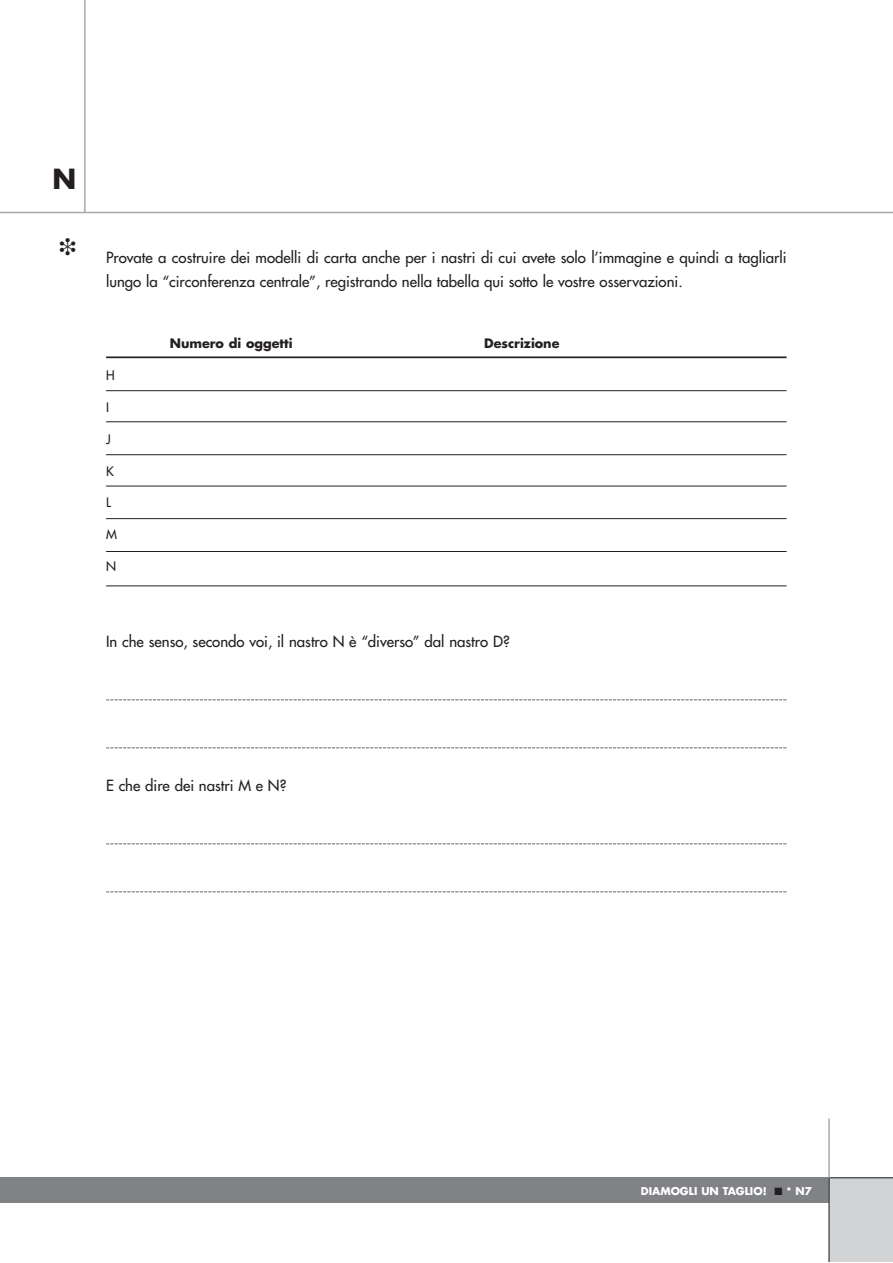
<style>
.page{position:relative;width:893px;height:1263px;background:#fff}
.page>*{position:absolute;margin:0;border:0;box-sizing:border-box;transform-origin:0 0}
.t1{font:700 27px "Futura";color:#231f20}
.t2{font:15px/24px "Futura";color:#231f20}
.t3{font:700 12.75px "Futura";color:#231f20}
.t4{font:12.75px "Futura";color:#231f20}
.t5{font:700 10.5px "Futura";color:#fff}
.s1{color:#231f20}
</style>
<div class="page">
<div style="left:829px;top:1178px;width:63px;height:84px;background:#d1d3d4"></div>
<div style="left:0;top:1178px;width:829px;height:25px;background:#808285"></div>
<hr style="left:828px;top:1178px;width:2px;height:84px;background:#58595b">
<hr style="left:829px;top:1177px;width:63px;height:1px;background:#58595b">
<hr style="left:828px;top:1118px;width:2px;height:60px;background:#a7a9ac">
<hr style="left:0;top:212px;width:892px;height:1px;background:#a7a9ac">
<svg style="left:106px;top:699px;width:680px;height:1px"></svg>
<svg style="left:106px;top:747px;width:680px;height:1px"></svg>
<svg style="left:106px;top:843px;width:680px;height:1px"></svg>
<svg style="left:106px;top:891px;width:680px;height:1px"></svg>
<hr style="left:106px;top:356px;width:680px;height:2px;background:#231f20">
<hr style="left:106px;top:390px;width:680px;height:1px;background:#231f20">
<hr style="left:106px;top:421px;width:680px;height:1px;background:#231f20">
<hr style="left:106px;top:454px;width:680px;height:1px;background:#231f20">
<hr style="left:106px;top:486px;width:680px;height:1px;background:#231f20">
<hr style="left:106px;top:518px;width:680px;height:1px;background:#231f20">
<hr style="left:106px;top:551px;width:680px;height:1px;background:#231f20">
<hr style="left:106px;top:585px;width:680px;height:1px;background:#231f20">
<hr style="left:84px;top:0;width:2px;height:213px;background:#a7a9ac">
<h1 class="t1" style="left:53px;top:167px;width:25px">N</h1>
<p class="t2" style="left:106px;top:247px;width:682px">Provate a costruire dei modelli di carta anche per i nastri di cui avete solo l’immagine e quindi a tagliarli lungo la “circonferenza centrale”, registrando nella tabella qui sotto le vostre osservazioni.</p>
<p class="t4" style="left:106px;top:369px;width:10px">H</p>
<p class="t4" style="left:106px;top:401px;width:4px">I</p>
<p class="t4" style="left:106px;top:433px;width:6px">J</p>
<p class="t4" style="left:106px;top:465px;width:9px">K</p>
<p class="t4" style="left:106px;top:496px;width:6px">L</p>
<p class="t4" style="left:106px;top:528px;width:12px">M</p>
<p class="t4" style="left:106px;top:560px;width:12px">N</p>
<p class="t3" style="left:170px;top:337px;width:124px">Numero di oggetti</p>
<p class="t3" style="left:484px;top:337px;width:77px">Descrizione</p>
<p class="t2" style="left:106px;top:631px;width:405px">In che senso, secondo voi, il nastro N è “diverso” dal nastro D?</p>
<p class="t2" style="left:106px;top:775px;width:182px">E che dire dei nastri M e N?</p>
<p class="t5" style="left:641px;top:1186px;width:173px">DIAMOGLI UN TAGLIO! <span class="s1">■</span> * N7</p>
</div>
